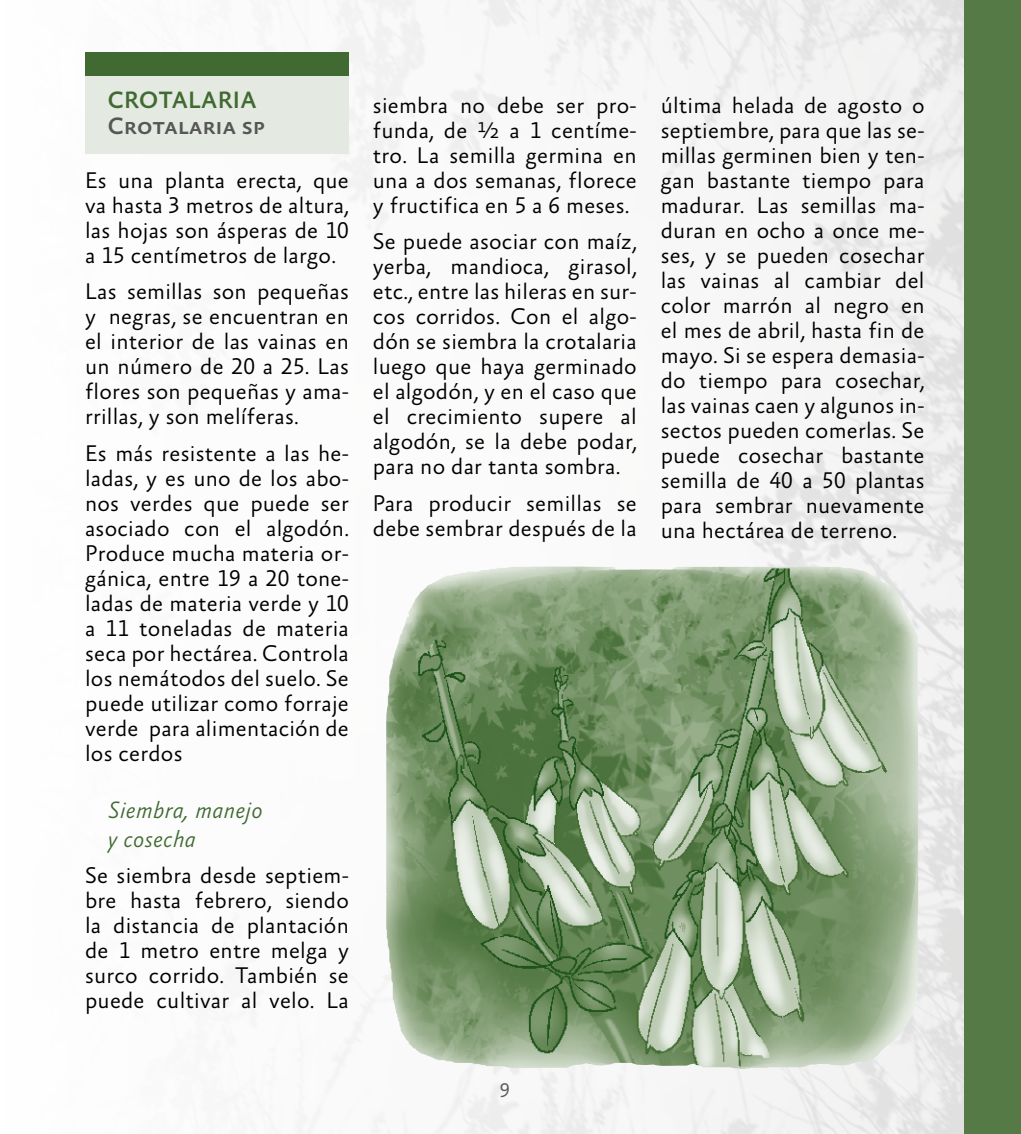
<style>
.page{position:relative;width:1021px;height:1134px;background:#fff}
.page>*{position:absolute;margin:0;border:0;box-sizing:border-box;transform-origin:0 0}
.t1{font:italic 300 24px/28.8px "Absara Sans TF";letter-spacing:.01em;color:#406a32}
.t2{font:24px "Absara Sans TF Medium SC";color:#575656}
.t3{font:24px "Absara Sans TF Medium SC";letter-spacing:.01em;color:#406a32}
.t4{font:300 23px/25px "Absara Sans TF";letter-spacing:.01em;color:#000;text-align:justify}
.t5{font:300 20px "Absara Sans TF";color:#575656}
</style>
<div class="page">
<img style="left:263px;top:0;width:701px;height:1134px">
<div style="left:964px;top:0;width:56px;height:1134px;background:#557a45"></div>
<div style="left:85px;top:61px;width:264px;height:93px;background:#e4eae1"></div>
<div style="left:85px;top:52px;width:264px;height:24px;background:#406a32"></div>
<img style="left:386px;top:567px;width:195px;height:502px">
<p class="t3" style="left:108px;top:88px;width:150px">CROTALARIA</p>
<p class="t2" style="left:108px;top:114px;width:159px">Crotalaria sp</p>
<p class="t4" style="left:85px;top:169px;width:265px">Es una planta erecta, que va hasta 3 metros de altura, las hojas son ásperas de 10 a 15 centímetros de largo.</p>
<p class="t4" style="left:85px;top:280px;width:265px">Las semillas son pequeñas y negras, se encuentran en el interior de las vainas en un número de 20 a 25. Las flores son pequeñas y ama&shy;rrillas, y son melíferas.</p>
<p class="t4" style="left:85px;top:441px;width:265px">Es más resistente a las he&shy;ladas, y es uno de los abo&shy;nos verdes que puede ser asociado con el algodón.<br>Produce mucha materia or&shy;gánica, entre 19 a 20 tone&shy;ladas de materia verde y 10 a 11 toneladas de materia seca por hectárea. Controla los nemátodos del suelo. Se puede utilizar como forraje verde para alimentación de los cerdos</p>
<p class="t1" style="left:108px;top:796px;width:156px">Siembra, manejo y cosecha</p>
<p class="t4" style="left:85px;top:864px;width:265px">Se siembra desde septiem&shy;bre hasta febrero, siendo la distancia de plantación de 1 metro entre melga y surco corrido. También se puede cultivar al velo. La</p>
<p class="t4" style="left:373px;top:94px;width:265px">siembra no debe ser pro&shy;funda, de ½ a 1 centíme&shy;tro. La semilla germina en una a dos semanas, florece y fructifica en 5 a 6 meses.</p>
<p class="t4" style="left:373px;top:230px;width:265px">Se puede asociar con maíz, yerba, mandioca, girasol, etc., entre las hileras en sur&shy;cos corridos. Con el algo&shy;dón se siembra la crotalaria luego que haya germinado el algodón, y en el caso que el crecimiento supere al algodón, se la debe podar, para no dar tanta sombra.</p>
<p class="t4" style="left:373px;top:491px;width:265px">Para producir semillas se debe sembrar después de la</p>
<p class="t4" style="left:660px;top:94px;width:265px">última helada de agosto o septiembre, para que las se&shy;millas germinen bien y ten&shy;gan bastante tiempo para madurar. Las semillas ma&shy;duran en ocho a once me&shy;ses, y se pueden cosechar las vainas al cambiar del color marrón al negro en el mes de abril, hasta fin de mayo. Si se espera demasia&shy;do tiempo para cosechar, las vainas caen y algunos in&shy;sectos pueden comerlas. Se puede cosechar bastante semilla de 40 a 50 plantas para sembrar nuevamente una hectárea de terreno.</p>
<p class="t5" style="left:500px;top:1080px;width:12px">9</p>
</div>
